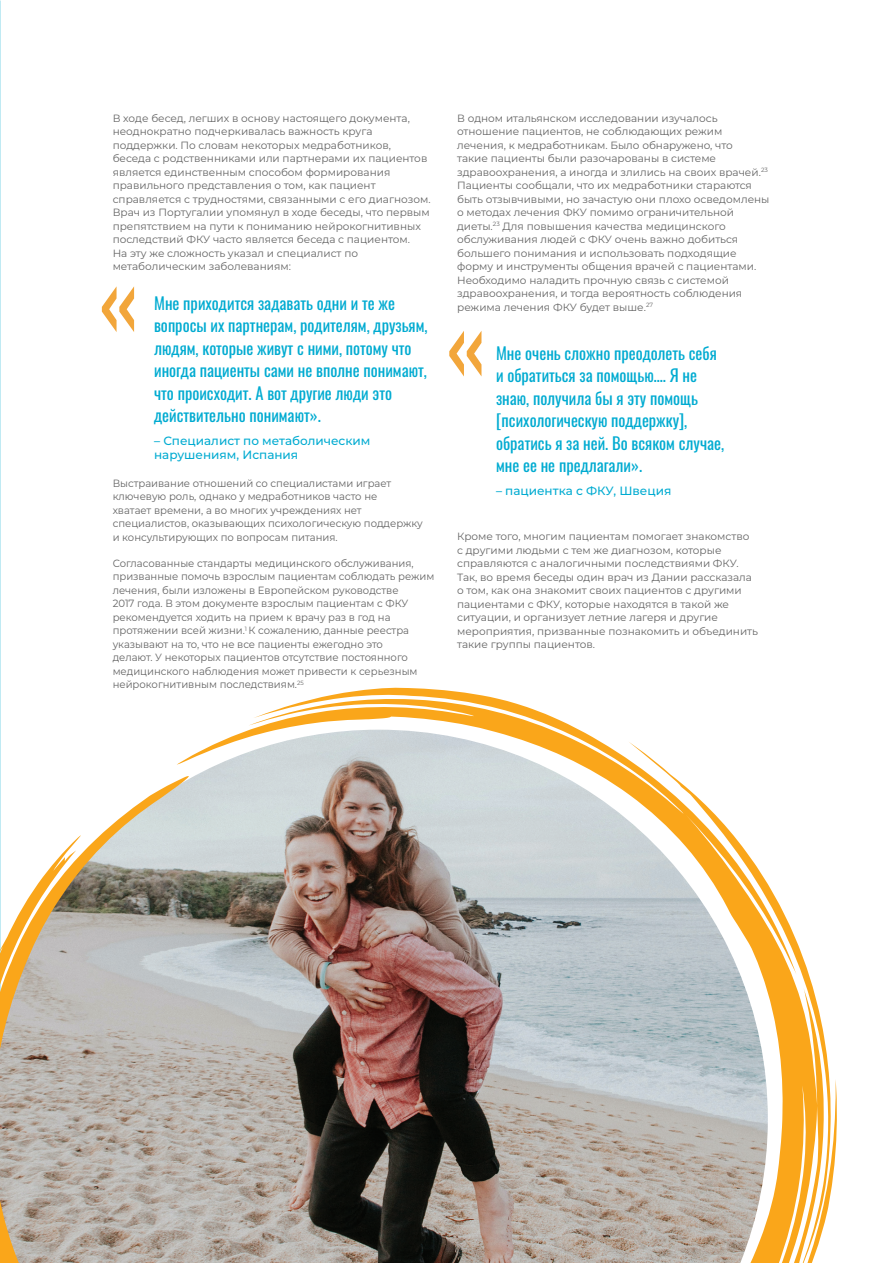
<style>
.page{position:relative;width:893px;height:1263px;background:#fff}
.page>*{position:absolute;margin:0;border:0;box-sizing:border-box;transform-origin:0 0}
.Pull_Out{font:90px "Oswald";color:#f2a63b}
.Pull_Out-2{font:16.5px/22.5px "Oswald";color:#00abd1}
.Pull_Out-3{font:500 12px/14.4px "Montserrat";color:#00abd1}
.t1{font:10.5px/13.5px "Montserrat";color:#646464}
.t2{font:10.5px/13.5px "Montserrat";color:#646464;scale:.96 1}
</style>
<div class="page">
<svg style="left:0;top:687px;width:830px;height:576px"></svg>
<svg style="left:0;top:988px;width:593px;height:275px;background:#998f88"></svg>
<svg style="left:750px;top:1079px;width:87px;height:184px"></svg>
<p class="t1" style="left:113px;top:111px;width:319px">В ходе бесед, легших в основу настоящего документа, неоднократно подчеркивалась важность круга поддержки. По словам некоторых медработников, беседа с родственниками или партнерами их пациентов является единственным способом формирования правильного представления о том, как пациент справляется с трудностями, связанными с его диагнозом.<br>Врач из Португалии упомянул в ходе беседы, что первым препятствием на пути к пониманию нейрокогнитивных последствий ФКУ часто является беседа с пациентом.<br>На эту же сложность указал и специалист по метаболическим заболеваниям:</p>
<p class="Pull_Out-2" style="left:154px;top:290px;width:275px">Мне приходится задавать одни и те же вопросы их партнерам, родителям, друзьям, людям, которые живут с ними, потому что иногда пациенты сами не вполне понимают, что происходит. А вот другие люди это действительно понимают».</p>
<p class="Pull_Out-3" style="left:154px;top:433px;width:218px">– Специалист по метаболическим нарушениям, Испания</p>
<p class="t2" style="left:113px;top:476px;width:324px">Выстраивание отношений со специалистами играет ключевую роль, однако у медработников часто не<br>хватает времени, а во многих учреждениях нет специалистов, оказывающих психологическую поддержку и консультирующих по вопросам питания.</p>
<p class="t2" style="left:113px;top:556px;width:337px">Согласованные стандарты медицинского обслуживания, призванные помочь взрослым пациентам соблюдать режим лечения, были изложены в Европейском руководстве<br>2017 года. В этом документе взрослым пациентам с ФКУ рекомендуется ходить на прием к врачу раз в год на протяжении всей жизни.<sup>1</sup> К сожалению, данные реестра указывают на то, что не все пациенты ежегодно это<br>делают. У некоторых пациентов отсутствие постоянного медицинского наблюдения может привести к серьезным нейрокогнитивным последствиям.<sup>25</sup></p>
<p class="Pull_Out" style="left:99px;top:219px;width:42px">«</p>
<p class="t1" style="left:457px;top:111px;width:314px">В одном итальянском исследовании изучалось отношение пациентов, не соблюдающих режим лечения, к медработникам. Было обнаружено, что<br>такие пациенты были разочарованы в системе здравоохранения, а иногда и злились на своих врачей.<sup>23<br></sup>Пациенты сообщали, что их медработники стараются быть отзывчивыми, но зачастую они плохо осведомлены о методах лечения ФКУ помимо ограничительной диеты.<sup>23</sup> Для повышения качества медицинского обслуживания людей с ФКУ очень важно добиться большего понимания и использовать подходящие форму и инструменты общения врачей с пациентами.<br>Необходимо наладить прочную связь с системой здравоохранения, и тогда вероятность соблюдения режима лечения ФКУ будет выше.<sup>27</sup></p>
<p class="Pull_Out-2" style="left:496px;top:340px;width:230px">Мне очень сложно преодолеть себя и обратиться за помощью…. Я не знаю, получила бы я эту помощь [психологическую поддержку], обратись я за ней. Во всяком случае, мне ее не предлагали».</p>
<p class="Pull_Out-3" style="left:496px;top:483px;width:177px">– пациентка с ФКУ, Швеция</p>
<p class="t1" style="left:457px;top:529px;width:302px">Кроме того, многим пациентам помогает знакомство<br>с другими людьми с тем же диагнозом, которые справляются с аналогичными последствиями ФКУ.<br>Так, во время беседы один врач из Дании рассказала о том, как она знакомит своих пациентов с другими пациентами с ФКУ, которые находятся в такой же ситуации, и организует летние лагеря и другие мероприятия, призванные познакомить и объединить такие группы пациентов.</p>
<p class="Pull_Out" style="left:446px;top:263px;width:42px">«</p>
</div>
